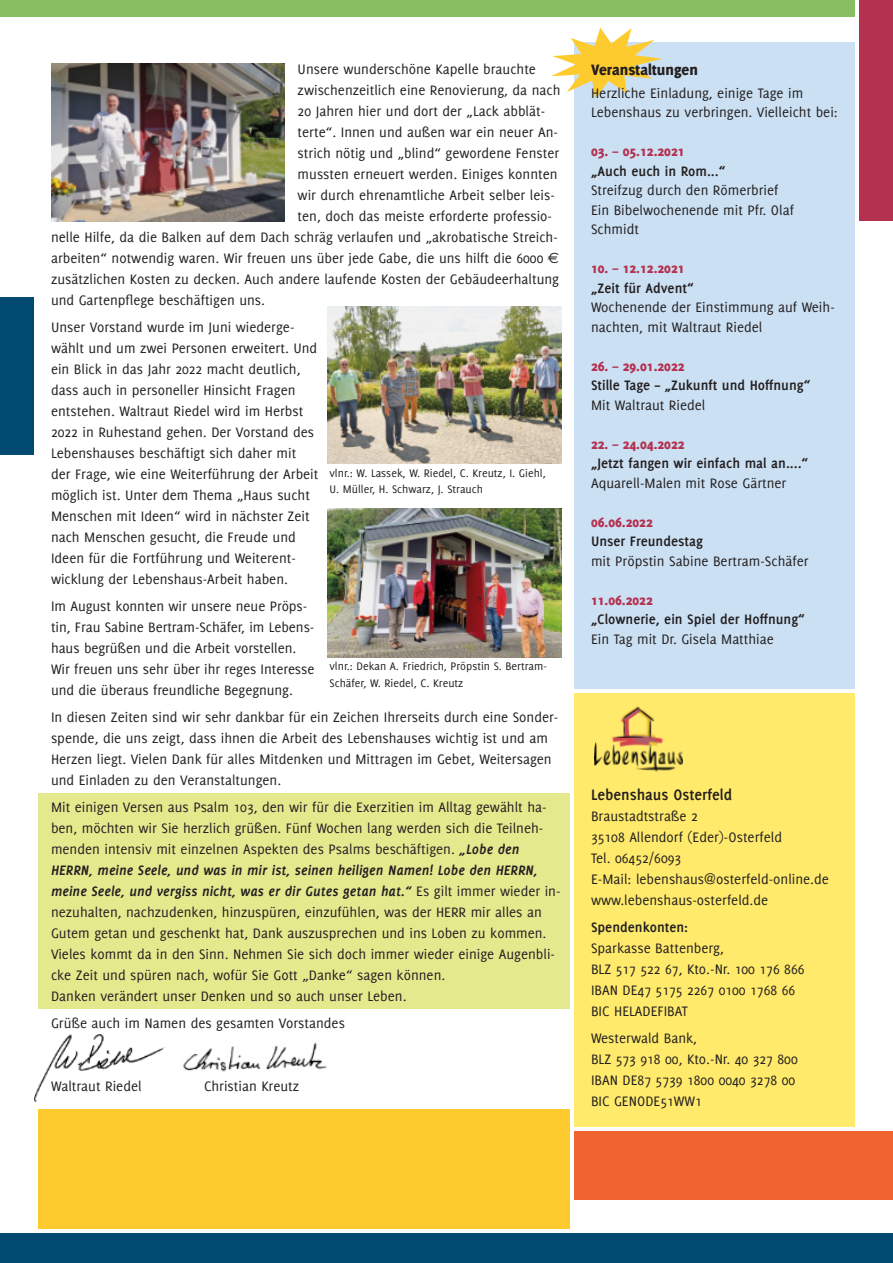
<style>
.page{position:relative;width:893px;height:1263px;background:#fff}
.page>*{position:absolute;margin:0;border:0;box-sizing:border-box;transform-origin:0 0}
.t1{font:700 16.5px "Delicious";color:#231f20}
.t2{font:800 16.5px "Delicious";color:#231f20}
.t3{font:15px/21px "Delicious";color:#231f20}
.t4{font:700 15px "Delicious";color:#231f20}
.t5{font:800 15px "Delicious";color:#b43150}
.t6{font:12px/16.5px "Delicious";color:#231f20}
.s1{font-family:"Euro Sans"}
.s2{font-weight:700;font-style:italic}
</style>
<div class="page">
<div style="left:38px;top:1110px;width:532px;height:119px;background:#fecb2f"></div>
<div style="left:38px;top:793px;width:532px;height:216px;background:#e4e98e"></div>
<div style="left:574px;top:43px;width:281px;height:646px;background:#cbe0f3"></div>
<div style="left:0;top:1233px;width:893px;height:30px;background:#004a72"></div>
<div style="left:0;top:0;width:855px;height:17px;background:#89bf63"></div>
<div style="left:574px;top:1131px;width:319px;height:68px;background:#f2642f"></div>
<div style="left:859px;top:0;width:34px;height:221px;background:#b43150"></div>
<svg style="left:551px;top:28px;width:111px;height:70px"></svg>
<div style="left:574px;top:693px;width:281px;height:434px;background:#ffea6b"></div>
<img style="left:594px;top:706px;width:88px;height:66px">
<img style="left:51px;top:64px;width:234px;height:157px">
<img style="left:327px;top:306px;width:234px;height:157px">
<img style="left:327px;top:508px;width:234px;height:149px">
<img style="left:35px;top:1035px;width:129px;height:66px">
<div style="left:0;top:298px;width:34px;height:157px;background:#004a72"></div>
<img style="left:183px;top:1042px;width:144px;height:30px">
<p class="t3" style="left:298px;top:60px;width:240px">Unsere wunderschöne Kapelle brauchte</p>
<p class="t3" style="left:298px;top:81px;width:264px">zwischenzeitlich eine Renovierung, da nach</p>
<p class="t3" style="left:298px;top:102px;width:249px">20 Jahren hier und dort der „Lack abblät-</p>
<p class="t3" style="left:298px;top:123px;width:262px">terte“. Innen und außen war ein neuer An-</p>
<p class="t3" style="left:298px;top:144px;width:263px">strich nötig und „blind“ gewordene Fenster</p>
<p class="t3" style="left:298px;top:165px;width:261px">mussten erneuert werden. Einiges konnten</p>
<p class="t3" style="left:298px;top:186px;width:259px">wir durch ehrenamtliche Arbeit selber leis-</p>
<p class="t3" style="left:298px;top:207px;width:256px">ten, doch das meiste erforderte professio-</p>
<p class="t3" style="left:51px;top:228px;width:508px">nelle Hilfe, da die Balken auf dem Dach schräg verlaufen und „akrobatische Streich-</p>
<p class="t3" style="left:51px;top:249px;width:510px">arbeiten“ notwendig waren. Wir freuen uns über jede Gabe, die uns hilft die 6000 <span class="s1">€</span></p>
<p class="t3" style="left:51px;top:270px;width:509px">zusätzlichen Kosten zu decken. Auch andere laufende Kosten der Gebäudeerhaltung</p>
<p class="t3" style="left:51px;top:291px;width:216px">und Gartenpflege beschäftigen uns.</p>
<p class="t3" style="left:51px;top:318px;width:269px">Unser Vorstand wurde im Juni wiederge&shy;wählt und um zwei Personen erweitert. Und ein Blick in das Jahr 2022 macht deutlich, dass auch in personeller Hinsicht Fragen entstehen. Waltraut Riedel wird im Herbst 2022 in Ruhestand gehen. Der Vorstand des Lebenshauses beschäftigt sich daher mit der Frage, wie eine Weiterführung der Arbeit möglich ist. Unter dem Thema „Haus sucht Menschen mit Ideen“ wird in nächster Zeit nach Menschen gesucht, die Freude und Ideen für die Fortführung und Weiterent&shy;wicklung der Lebenshaus-Arbeit haben.</p>
<p class="t3" style="left:51px;top:597px;width:265px">Im August konnten wir unsere neue Pröps&shy;tin, Frau Sabine Bertram-Schäfer, im Lebens&shy;haus begrüßen und die Arbeit vorstellen.<br>Wir freuen uns sehr über ihr reges Interesse und die überaus freundliche Begegnung.</p>
<p class="t3" style="left:51px;top:708px;width:509px">In diesen Zeiten sind wir sehr dankbar für ein Zeichen Ihrerseits durch eine Sonder&shy;spende, die uns zeigt, dass ihnen die Arbeit des Lebenshauses wichtig ist und am Herzen liegt. Vielen Dank für alles Mitdenken und Mittragen im Gebet, Weitersagen und Einladen zu den Veranstaltungen.</p>
<p class="t3" style="left:51px;top:798px;width:511px">Mit einigen Versen aus Psalm 103, den wir für die Exerzitien im Alltag gewählt ha&shy;ben, möchten wir Sie herzlich grüßen. Fünf Wochen lang werden sich die Teilneh&shy;menden intensiv mit einzelnen Aspekten des Psalms beschäftigen. <span class="s2">„Lobe den HERRN, meine Seele, und was in mir ist, seinen heiligen Namen! Lobe den HERRN, meine Seele, und vergiss nicht, was er dir Gutes getan hat.“</span> Es gilt immer wieder in&shy;nezuhalten, nachzudenken, hinzuspüren, einzufühlen, was der HERR mir alles an Gutem getan und geschenkt hat, Dank auszusprechen und ins Loben zu kommen.<br>Vieles kommt da in den Sinn. Nehmen Sie sich doch immer wieder einige Augenbli&shy;cke Zeit und spüren nach, wofür Sie Gott „Danke“ sagen können.<br>Danken verändert unser Denken und so auch unser Leben.</p>
<p class="t3" style="left:51px;top:1014px;width:295px">Grüße auch im Namen des gesamten Vorstandes</p>
<p class="t6" style="left:330px;top:465px;width:218px">vlnr.: W. Lassek, W. Riedel, C. Kreutz, I. Giehl,<br>U. Müller, H. Schwarz, J. Strauch</p>
<p class="t6" style="left:330px;top:659px;width:219px">vlnr.: Dekan A. Friedrich, Pröpstin S. Bertram-<br>Schäfer, W. Riedel, C. Kreutz</p>
<p class="t3" style="left:51px;top:1077px;width:92px">Waltraut Riedel</p>
<p class="t3" style="left:204px;top:1077px;width:97px">Christian Kreutz</p>
<p class="t2" style="left:591px;top:64px;width:108px">Veranstaltungen</p>
<p class="t3" style="left:591px;top:84px;width:248px;line-height:19.5px">Herzliche Einladung, einige Tage im<br>Lebenshaus zu verbringen. Vielleicht bei:</p>
<p class="t5" style="left:591px;top:146px;width:95px">03. – 05.12.2021</p>
<p class="t4" style="left:591px;top:165px;width:136px">„Auch euch in Rom...“</p>
<p class="t3" style="left:591px;top:181px;width:204px;line-height:19.5px">Streifzug durch den Römerbrief<br>Ein Bibelwochenende mit Pfr. Olaf<br>Schmidt</p>
<p class="t5" style="left:591px;top:263px;width:95px">10. – 12.12.2021</p>
<p class="t4" style="left:591px;top:282px;width:104px">„Zeit für Advent“</p>
<p class="t3" style="left:591px;top:298px;width:245px;line-height:19.5px">Wochenende der Einstimmung auf Weih&shy;nachten, mit Waltraut Riedel</p>
<p class="t5" style="left:591px;top:360px;width:95px">26. – 29.01.2022</p>
<p class="t4" style="left:591px;top:380px;width:221px">Stille Tage – „Zukunft und Hoffnung“</p>
<p class="t3" style="left:591px;top:395px;width:116px">Mit Waltraut Riedel</p>
<p class="t5" style="left:591px;top:438px;width:95px">22. – 24.04.2022</p>
<p class="t4" style="left:591px;top:458px;width:219px">„Jetzt fangen wir einfach mal an....“</p>
<p class="t3" style="left:591px;top:473px;width:197px">Aquarell-Malen mit Rose Gärtner</p>
<p class="t5" style="left:591px;top:516px;width:63px">06.06.2022</p>
<p class="t4" style="left:591px;top:536px;width:113px">Unser Freundestag</p>
<p class="t3" style="left:591px;top:551px;width:219px">mit Pröpstin Sabine Bertram-Schäfer</p>
<p class="t5" style="left:591px;top:594px;width:63px">11.06.2022</p>
<p class="t4" style="left:591px;top:614px;width:215px">„Clownerie, ein Spiel der Hoffnung“</p>
<p class="t3" style="left:591px;top:629px;width:184px">Ein Tag mit Dr. Gisela Matthiae</p>
<p class="t1" style="left:591px;top:789px;width:143px">Lebenshaus Osterfeld</p>
<p class="t3" style="left:591px;top:807px;width:239px">Braustadtstraße 2<br>35108 Allendorf (Eder)-Osterfeld<br>Tel. 06452/6093<br>E-Mail: lebenshaus@osterfeld-online.de www.lebenshaus-osterfeld.de</p>
<p class="t4" style="left:591px;top:922px;width:99px">Spendenkonten:</p>
<p class="t3" style="left:591px;top:939px;width:215px">Sparkasse Battenberg,<br>BLZ 517 522 67, Kto.-Nr. 100 176 866<br>IBAN DE47 5175 2267 0100 1768 66<br>BIC HELADEFIBAT</p>
<p class="t3" style="left:591px;top:1029px;width:208px">Westerwald Bank,<br>BLZ 573 918 00, Kto.-Nr. 40 327 800<br>IBAN DE87 5739 1800 0040 3278 00<br>BIC GENODE51WW1</p>
</div>
